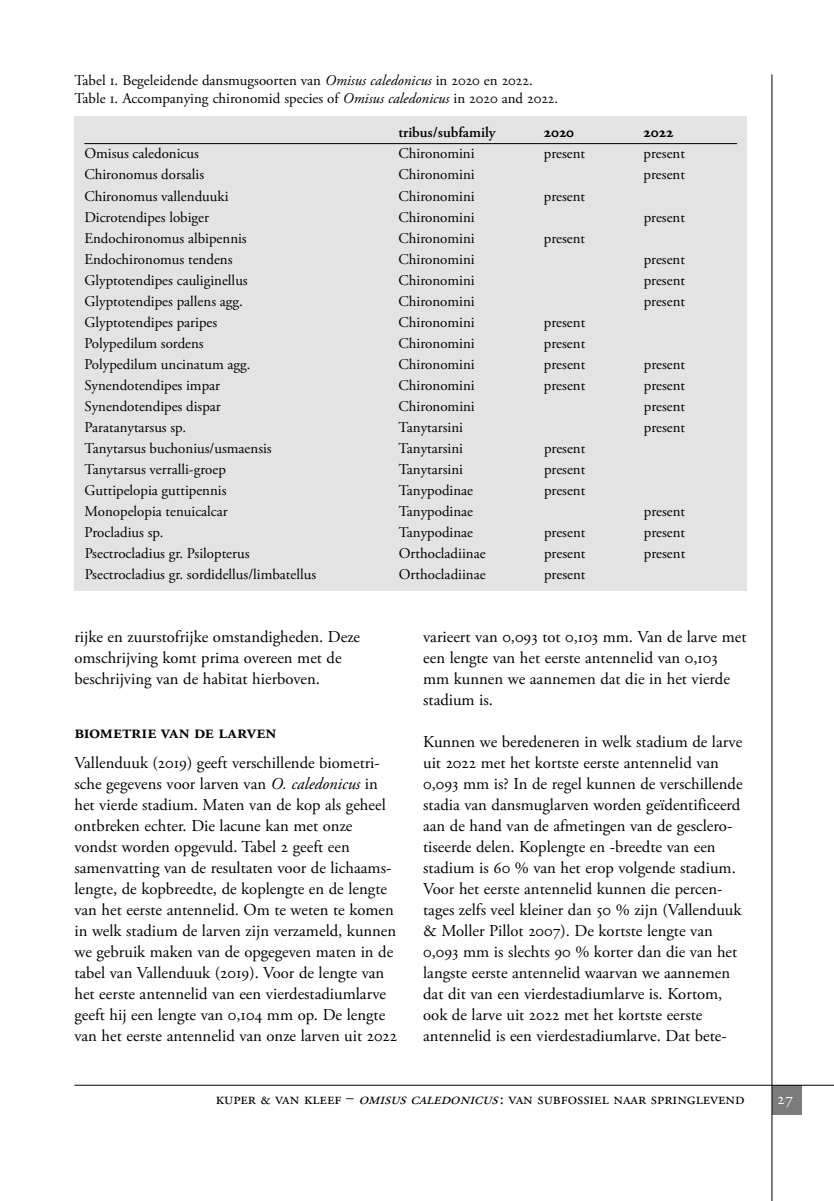
<style>
.page{position:relative;width:834px;height:1201px;background:#fff}
.page>*{position:absolute;margin:0;border:0;box-sizing:border-box;transform-origin:0 0}
.t1{font:600 19.25px "Adobe Garamond Pro";letter-spacing:-.005em;color:#000}
.t2{font:16.62px/21px "Adobe Garamond Pro";color:#000}
.t3{font:16.62px "Adobe Garamond Pro";color:#fff}
.t4{font:14.88px/17.8px "Adobe Garamond Pro";color:#000}
.t5{font:600 14.88px "Adobe Garamond Pro";color:#000}
.t6{font:700 14.88px "Adobe Garamond Exp";color:#000}
.s1{font-family:"Adobe Garamond Exp"}
.s2{font-style:italic}
</style>
<div class="page">
<div style="left:771px;top:1085px;width:30px;height:30px;background:#7c7b7b"></div>
<hr style="left:771px;top:74px;width:1px;height:1126px;background:#000">
<hr style="left:74px;top:1084px;width:759px;height:1px;background:#000">
<div style="left:74px;top:116px;width:673px;height:474px;background:#e3e3e3"></div>
<hr style="left:84px;top:143px;width:653px;height:1px;background:#000">
<p class="t4" style="left:74px;top:72px;width:485px">Tabel <span class="s1">1</span>. Begeleidende dansmugsoorten van <span class="s2">Omisus caledonicus</span> in <span class="s1">2020</span> en <span class="s1">2022</span>.<br>Table <span class="s1">1</span>. Accompanying chironomid species of <span class="s2">Omisus caledonicus</span> in <span class="s1">2020</span> and <span class="s1">2022</span>.</p>
<p class="t5" style="left:398px;top:124px;width:99px">tribus/subfamily</p>
<p class="t6" style="left:543px;top:127px;width:32px">2020</p>
<p class="t6" style="left:643px;top:127px;width:31px">2022</p>
<p class="t4" style="left:84px;top:145px;width:116px">Omisus caledonicus</p>
<p class="t4" style="left:398px;top:145px;width:78px">Chironomini</p>
<p class="t4" style="left:543px;top:145px;width:43px">present</p>
<p class="t4" style="left:643px;top:145px;width:43px">present</p>
<p class="t4" style="left:84px;top:166px;width:121px">Chironomus dorsalis</p>
<p class="t4" style="left:398px;top:166px;width:78px">Chironomini</p>
<p class="t4" style="left:643px;top:166px;width:43px">present</p>
<p class="t4" style="left:84px;top:187px;width:145px">Chironomus vallenduuki</p>
<p class="t4" style="left:398px;top:187px;width:78px">Chironomini</p>
<p class="t4" style="left:543px;top:187px;width:43px">present</p>
<p class="t4" style="left:84px;top:208px;width:126px">Dicrotendipes lobiger</p>
<p class="t4" style="left:398px;top:208px;width:78px">Chironomini</p>
<p class="t4" style="left:643px;top:208px;width:43px">present</p>
<p class="t4" style="left:84px;top:229px;width:164px">Endochironomus albipennis</p>
<p class="t4" style="left:398px;top:229px;width:78px">Chironomini</p>
<p class="t4" style="left:543px;top:229px;width:43px">present</p>
<p class="t4" style="left:84px;top:250px;width:149px">Endochironomus tendens</p>
<p class="t4" style="left:398px;top:250px;width:78px">Chironomini</p>
<p class="t4" style="left:643px;top:250px;width:43px">present</p>
<p class="t4" style="left:84px;top:271px;width:165px">Glyptotendipes cauliginellus</p>
<p class="t4" style="left:398px;top:271px;width:78px">Chironomini</p>
<p class="t4" style="left:643px;top:271px;width:43px">present</p>
<p class="t4" style="left:84px;top:292px;width:160px">Glyptotendipes pallens agg.</p>
<p class="t4" style="left:398px;top:292px;width:78px">Chironomini</p>
<p class="t4" style="left:643px;top:292px;width:43px">present</p>
<p class="t4" style="left:84px;top:313px;width:134px">Glyptotendipes paripes</p>
<p class="t4" style="left:398px;top:313px;width:78px">Chironomini</p>
<p class="t4" style="left:544px;top:313px;width:43px">present</p>
<p class="t4" style="left:84px;top:334px;width:121px">Polypedilum sordens</p>
<p class="t4" style="left:398px;top:334px;width:78px">Chironomini</p>
<p class="t4" style="left:544px;top:334px;width:43px">present</p>
<p class="t4" style="left:84px;top:355px;width:167px">Polypedilum uncinatum agg.</p>
<p class="t4" style="left:398px;top:355px;width:78px">Chironomini</p>
<p class="t4" style="left:544px;top:355px;width:43px">present</p>
<p class="t4" style="left:643px;top:355px;width:43px">present</p>
<p class="t4" style="left:84px;top:376px;width:137px">Synendotendipes impar</p>
<p class="t4" style="left:398px;top:376px;width:78px">Chironomini</p>
<p class="t4" style="left:544px;top:376px;width:43px">present</p>
<p class="t4" style="left:643px;top:376px;width:43px">present</p>
<p class="t4" style="left:85px;top:397px;width:138px">Synendotendipes dispar</p>
<p class="t4" style="left:398px;top:397px;width:78px">Chironomini</p>
<p class="t4" style="left:643px;top:397px;width:43px">present</p>
<p class="t4" style="left:85px;top:418px;width:103px">Paratanytarsus sp.</p>
<p class="t4" style="left:398px;top:418px;width:66px">Tanytarsini</p>
<p class="t4" style="left:643px;top:418px;width:43px">present</p>
<p class="t4" style="left:85px;top:439px;width:189px">Tanytarsus buchonius/usmaensis</p>
<p class="t4" style="left:398px;top:439px;width:66px">Tanytarsini</p>
<p class="t4" style="left:544px;top:439px;width:43px">present</p>
<p class="t4" style="left:85px;top:460px;width:143px">Tanytarsus verralli-groep</p>
<p class="t4" style="left:398px;top:460px;width:66px">Tanytarsini</p>
<p class="t4" style="left:544px;top:460px;width:43px">present</p>
<p class="t4" style="left:85px;top:481px;width:143px">Guttipelopia guttipennis</p>
<p class="t4" style="left:398px;top:481px;width:76px">Tanypodinae</p>
<p class="t4" style="left:544px;top:481px;width:43px">present</p>
<p class="t4" style="left:85px;top:502px;width:145px">Monopelopia tenuicalcar</p>
<p class="t4" style="left:398px;top:502px;width:76px">Tanypodinae</p>
<p class="t4" style="left:643px;top:502px;width:43px">present</p>
<p class="t4" style="left:85px;top:523px;width:80px">Procladius sp.</p>
<p class="t4" style="left:398px;top:523px;width:76px">Tanypodinae</p>
<p class="t4" style="left:544px;top:523px;width:43px">present</p>
<p class="t4" style="left:643px;top:523px;width:43px">present</p>
<p class="t4" style="left:85px;top:544px;width:166px">Psectrocladius gr. Psilopterus</p>
<p class="t4" style="left:398px;top:544px;width:88px">Orthocladiinae</p>
<p class="t4" style="left:544px;top:544px;width:43px">present</p>
<p class="t4" style="left:643px;top:544px;width:43px">present</p>
<p class="t4" style="left:85px;top:565px;width:233px">Psectrocladius gr. sordidellus/limbatellus</p>
<p class="t4" style="left:398px;top:565px;width:88px">Orthocladiinae</p>
<p class="t4" style="left:544px;top:565px;width:43px">present</p>
<p class="t2" style="left:74px;top:626px;width:287px">rijke en zuurstofrijke omstandigheden. Deze omschrijving komt prima overeen met de beschrijving van de habitat hierboven.</p>
<p class="t1" style="left:74px;top:720px;width:203px">biometrie van de larven</p>
<p class="t2" style="left:74px;top:752px;width:324px">Vallenduuk (<span class="s1">2019</span>) geeft verschillende biometri&shy;sche gegevens voor larven van <span class="s2">O. caledonicus</span> in het vierde stadium. Maten van de kop als geheel ontbreken echter. Die lacune kan met onze vondst worden opgevuld. Tabel <span class="s1">2</span> geeft een samenvatting van de resultaten voor de lichaams&shy;lengte, de kopbreedte, de koplengte en de lengte van het eerste antennelid. Om te weten te komen in welk stadium de larven zijn verzameld, kunnen we gebruik maken van de opgegeven maten in de tabel van Vallenduuk (<span class="s1">2019</span>). Voor de lengte van het eerste antennelid van een vierdestadiumlarve geeft hij een lengte van <span class="s1">0</span>,<span class="s1">104</span> mm op. De lengte van het eerste antennelid van onze larven uit <span class="s1">2022</span></p>
<p class="t2" style="left:423px;top:626px;width:325px">varieert van <span class="s1">0</span>,<span class="s1">093</span> tot <span class="s1">0</span>,<span class="s1">103</span> mm. Van de larve met een lengte van het eerste antennelid van <span class="s1">0</span>,<span class="s1">103 </span>mm kunnen we aannemen dat die in het vierde stadium is.</p>
<p class="t2" style="left:423px;top:731px;width:321px">Kunnen we beredeneren in welk stadium de larve uit <span class="s1">2022</span> met het kortste eerste antennelid van <span class="s1">0</span>,<span class="s1">093</span> mm is? In de regel kunnen de verschillende stadia van dansmuglarven worden geïdentificeerd aan de hand van de afmetingen van de gesclero&shy;tiseerde delen. Koplengte en -breedte van een stadium is <span class="s1">60</span> % van het erop volgende stadium.<br>Voor het eerste antennelid kunnen die percen&shy;tages zelfs veel kleiner dan <span class="s1">50</span> % zijn (Vallenduuk &amp; Moller Pillot <span class="s1">2007</span>). De kortste lengte van <span class="s1">0</span>,<span class="s1">093</span> mm is slechts <span class="s1">90</span> % korter dan die van het langste eerste antennelid waarvan we aannemen dat dit van een vierdestadiumlarve is. Kortom, ook de larve uit <span class="s1">2022</span> met het kortste eerste antennelid is een vierdestadiumlarve. Dat bete-</p>
<p class="t2" style="left:216px;top:1088px;width:530px">kuper &amp; van kleef ‒ <span class="s2">omisus caledonicus</span> : van subfoss iel naar springlevend</p>
<p class="t3" style="left:776px;top:1088px;width:18px">27</p>
</div>
